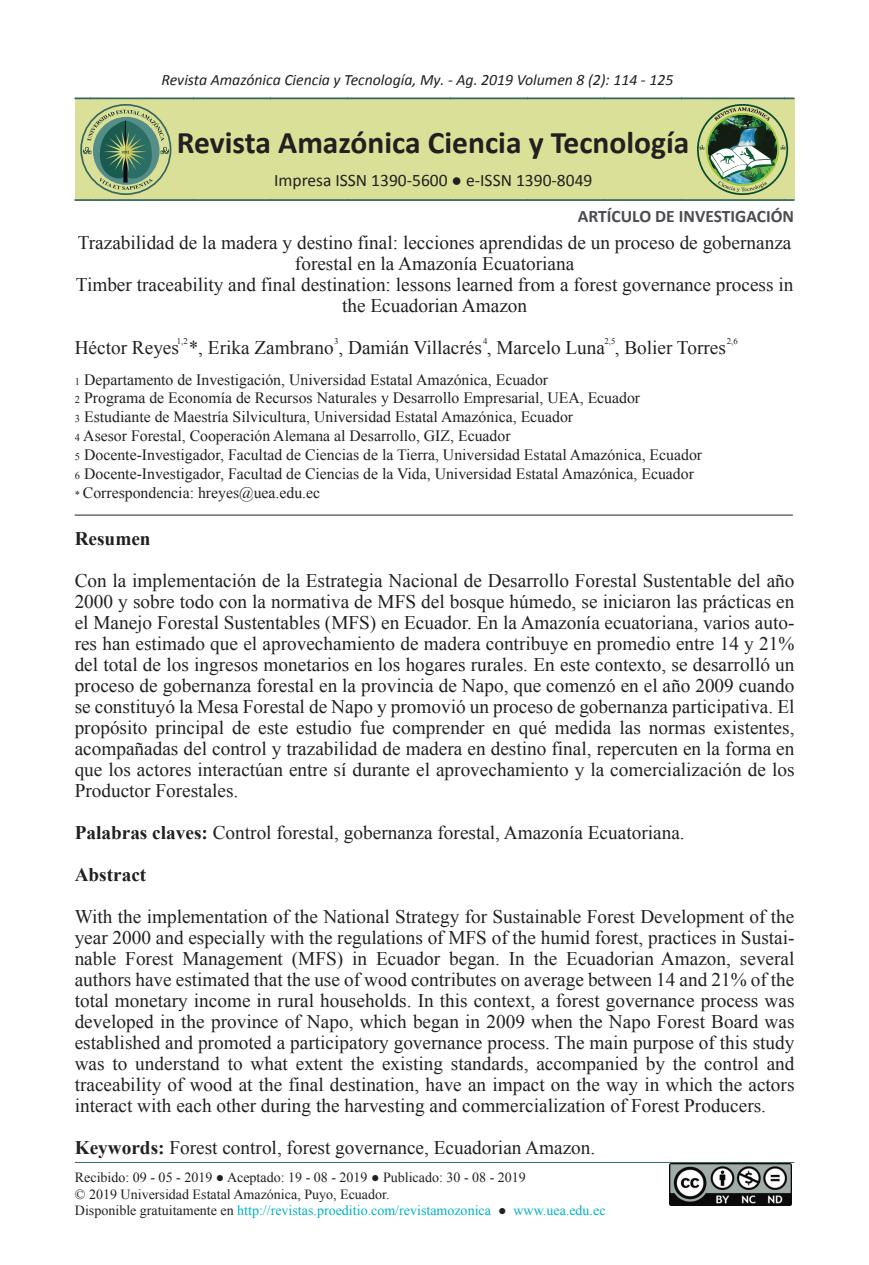
<style>
.page{position:relative;width:869px;height:1265px;background:#fff}
.page>*{position:absolute;margin:0;border:0;box-sizing:border-box;transform-origin:0 0}
.t1{font:700 31.5px "Calibri";color:#231f20}
.t2{font:19.25px/21px "Times New Roman";color:#231f20;text-align:justify}
.t3{font:700 19.25px "Times New Roman";color:#231f20}
.t4{font:17.5px "Calibri";color:#231f20}
.t5{font:700 17.5px "Calibri";color:#4b4b50}
.t6{font:15.75px/18.9px "Times New Roman";color:#231f20}
.t7{font:italic 15.75px "Calibri";color:#231f20}
.t8{font:14px/16.8px "Times New Roman";color:#231f20}
.t9{font:8.75px "Times New Roman";color:#231f20}
.s1{font-size:10.5px}
.s2{font-weight:700}
.s3{color:#00b2c2}
</style>
<div class="page">
<div style="left:74px;top:98px;width:720px;height:102px;background:#dae097"></div>
<svg style="left:697px;top:105px;width:89px;height:89px"></svg>
<div style="left:696px;top:104px;width:91px;height:91px;border:2px solid #0a4d2e;border-radius:50%"></div>
<img style="left:707px;top:115px;width:69px;height:69px;border-radius:35px">
<img style="left:699px;top:145px;width:86px;height:47px">
<svg style="left:713px;top:107px;width:56px;height:14px"></svg>
<svg style="left:81px;top:105px;width:89px;height:89px"></svg>
<div style="left:80px;top:104px;width:91px;height:91px;border:2px solid #bfbfbf;border-radius:50%"></div>
<svg style="left:83px;top:110px;width:86px;height:80px"></svg>
<hr style="left:74px;top:97px;width:720px;height:2px;background:#bfbfbf">
<hr style="left:74px;top:199px;width:720px;height:2px;background:#bfbfbf">
<hr style="left:75px;top:515px;width:717px;height:1px;background:#231f20">
<hr style="left:75px;top:1162px;width:719px;height:1px;background:#bfbfbf">
<img style="left:669px;top:1164px;width:121px;height:42px">
<p class="t7" style="left:161px;top:69px;width:513px">Revista Amazónica Ciencia y Tecnología, My. - Ag. 2019 Volumen 8 (2): 114 - 125</p>
<h1 class="t1" style="left:177px;top:122px;width:514px">Revista Amazónica Ciencia y Tecnología</h1>
<p class="t4" style="left:274px;top:169px;width:320px">Impresa ISSN 1390-5600 ● e-ISSN 1390-8049</p>
<p class="t5" style="left:577px;top:205px;width:217px">ARTÍCULO DE INVESTIGACIÓN</p>
<p class="t2" style="left:76px;top:232px;width:718px;text-align:center">Trazabilidad de la madera y destino final: lecciones aprendidas de un proceso de gobernanza forestal en la Amazonía Ecuatoriana<br>Timber traceability and final destination: lessons learned from a forest governance process in the Ecuadorian Amazon</p>
<p class="t2" style="left:75px;top:337px;width:652px">Héctor Reyes *, Erika Zambrano , Damián Villacrés , Marcelo Luna , Bolier Torres</p>
<p class="t6" style="left:75px;top:370px;width:628px"><span class="s1">1</span> Departamento de Investigación, Universidad Estatal Amazónica, Ecuador<br><span class="s1">2</span> Programa de Economía de Recursos Naturales y Desarrollo Empresarial, UEA, Ecuador<br><span class="s1">3</span> Estudiante de Maestría Silvicultura, Universidad Estatal Amazónica, Ecuador<br><span class="s1">4</span> Asesor Forestal, Cooperación Alemana al Desarrollo, GIZ, Ecuador<br><span class="s1">5</span> Docente-Investigador, Facultad de Ciencias de la Tierra, Universidad Estatal Amazónica, Ecuador <span class="s1">6</span> Docente-Investigador, Facultad de Ciencias de la Vida, Universidad Estatal Amazónica, Ecuador <span class="s1">*</span> Correspondencia: hreyes@uea.edu.ec</p>
<p class="t9" style="left:177px;top:335px;width:12px">1,2</p>
<p class="t9" style="left:334px;top:335px;width:6px">3</p>
<p class="t9" style="left:483px;top:335px;width:6px">4</p>
<p class="t9" style="left:604px;top:335px;width:12px">2,5</p>
<p class="t9" style="left:726px;top:335px;width:12px">2,6</p>
<p class="t3" style="left:75px;top:525px;width:77px">Resumen</p>
<p class="t2" style="left:75px;top:570px;width:721px">Con la implementación de la Estrategia Nacional de Desarrollo Forestal Sustentable del año 2000 y sobre todo con la normativa de MFS del bosque húmedo, se iniciaron las prácticas en el Manejo Forestal Sustentables (MFS) en Ecuador. En la Amazonía ecuatoriana, varios auto&shy;res han estimado que el aprovechamiento de madera contribuye en promedio entre 14 y 21% del total de los ingresos monetarios en los hogares rurales. En este contexto, se desarrolló un proceso de gobernanza forestal en la provincia de Napo, que comenzó en el año 2009 cuando se constituyó la Mesa Forestal de Napo y promovió un proceso de gobernanza participativa. El propósito principal de este estudio fue comprender en qué medida las normas existentes, acompañadas del control y trazabilidad de madera en destino final, repercuten en la forma en que los actores interactúan entre sí durante el aprovechamiento y la comercialización de los Productor Forestales.</p>
<p class="t2" style="left:75px;top:811px;width:611px;line-height:42px"><span class="s2">Palabras claves:</span> Control forestal, gobernanza forestal, Amazonía Ecuatoriana.<br><span class="s2">Abstract</span></p>
<p class="t2" style="left:75px;top:906px;width:721px">With the implementation of the National Strategy for Sustainable Forest Development of the year 2000 and especially with the regulations of MFS of the humid forest, practices in Sustai&shy;nable Forest Management (MFS) in Ecuador began. In the Ecuadorian Amazon, several authors have estimated that the use of wood contributes on average between 14 and 21% of the total monetary income in rural households. In this context, a forest governance process was developed in the province of Napo, which began in 2009 when the Napo Forest Board was established and promoted a participatory governance process. The main purpose of this study was to understand to what extent the existing standards, accompanied by the control and traceability of wood at the final destination, have an impact on the way in which the actors interact with each other during the harvesting and commercialization of Forest Producers.</p>
<p class="t2" style="left:75px;top:1137px;width:522px"><span class="s2">Keywords:</span> Forest control, forest governance, Ecuadorian Amazon.</p>
<p class="t8" style="left:75px;top:1168px;width:532px">Recibido: 09 - 05 - 2019 ● Aceptado: 19 - 08 - 2019 ● Publicado: 30 - 08 - 2019<br>© 2019 Universidad Estatal Amazónica, Puyo, Ecuador.<br>Disponible gratuitamente en <span class="s3">http://revistas.proeditio.com/revistamozonica</span> ● <span class="s3">www.uea.edu.ec</span></p>
</div>
